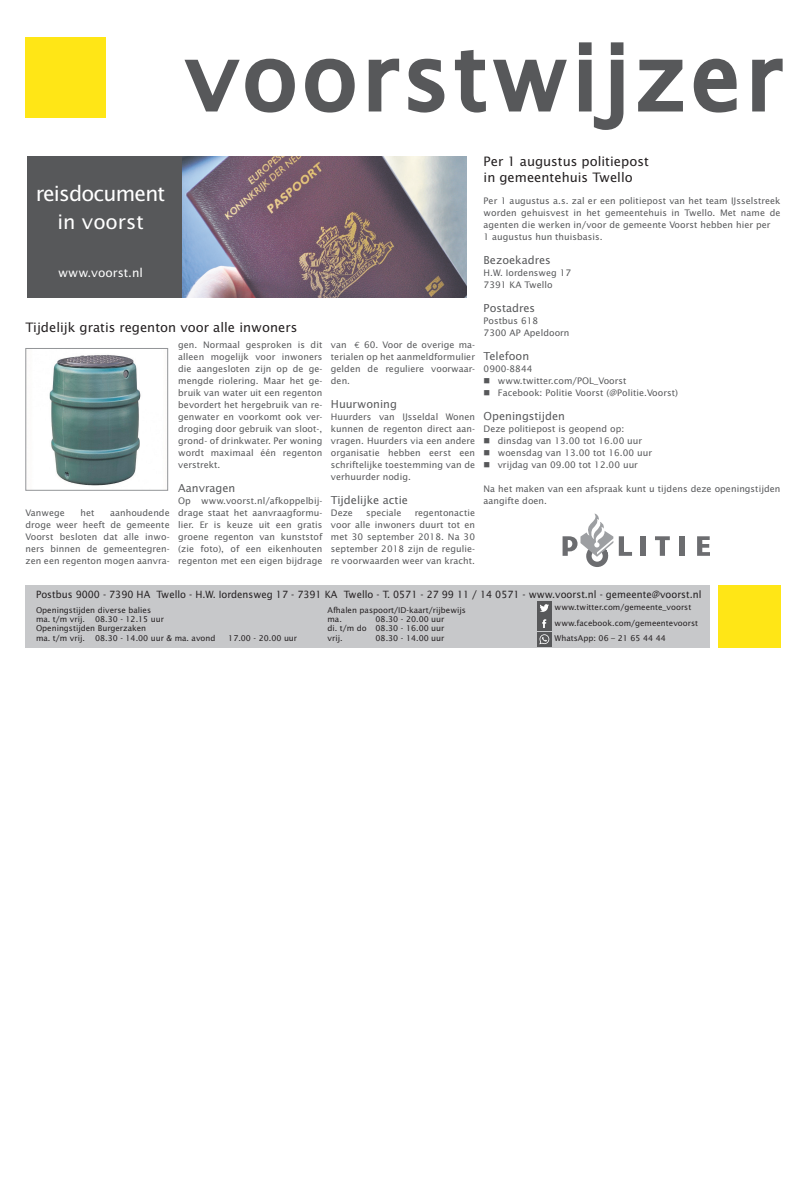
<style>
.page{position:relative;width:806px;height:1180px;background:#fff}
.page>*{position:absolute;margin:0;border:0;box-sizing:border-box;transform-origin:0 0}
.t1{font:90px "Lucida Sans";letter-spacing:.05em;color:#57585a}
.t2{font:21px "Lucida Sans";letter-spacing:-.04em;color:#fff}
.t3{font:20px "Lucida Sans";color:#fff}
.t4{font:13px/15.6px "Lucida Sans";color:#231f20}
.t5{font:12px "Lucida Sans";color:#fff}
.t6{font:11px "Lucida Sans";color:#57585a}
.t7{font:10px "Lucida Sans";color:#231f20;scale:.96 1}
.t8{font:9px/12px "Lucida Sans";letter-spacing:.005em;color:#57585a;text-align:justify}
.t9{font:8px/9.3px "Lucida Sans";color:#231f20}
.s1{font-family:"Euro Mono"}
</style>
<div class="page">
<svg style="left:184px;top:58px;width:111px;height:55px"></svg>
<svg style="left:305px;top:58px;width:50px;height:55px"></svg>
<svg style="left:368px;top:58px;width:77px;height:55px"></svg>
<svg style="left:455px;top:50px;width:112px;height:63px"></svg>
<svg style="left:578px;top:42px;width:46px;height:88px"></svg>
<svg style="left:638px;top:59px;width:45px;height:53px"></svg>
<svg style="left:693px;top:58px;width:44px;height:55px"></svg>
<svg style="left:752px;top:58px;width:31px;height:54px"></svg>
<div style="left:26px;top:37px;width:80px;height:80px;background:#ffe616"></div>
<img style="left:49px;top:354px;width:92px;height:132px">
<div style="left:26px;top:348px;width:142px;height:142px;border:1px solid #939598"></div>
<div style="left:26px;top:585px;width:683px;height:62px;background:#c7c8ca"></div>
<div style="left:717px;top:585px;width:63px;height:62px;background:#ffe616"></div>
<div style="left:537px;top:601px;width:14px;height:14px;background:#57585a"></div>
<svg style="left:540px;top:604px;width:8px;height:7px"></svg>
<div style="left:537px;top:616px;width:14px;height:14px;background:#57585a"></div>
<div style="left:537px;top:632px;width:14px;height:14px;background:#57585a"></div>
<svg style="left:539px;top:634px;width:10px;height:10px"></svg>
<svg style="left:542px;top:619px;width:4px;height:9px"></svg>
<div style="left:640px;top:536px;width:5px;height:19px;background:#6c6d70"></div>
<svg style="left:655px;top:536px;width:14px;height:19px"></svg>
<div style="left:679px;top:536px;width:5px;height:19px;background:#6c6d70"></div>
<svg style="left:697px;top:536px;width:12px;height:19px"></svg>
<svg style="left:562px;top:513px;width:69px;height:54px"></svg>
<div style="left:27px;top:156px;width:283px;height:142px;background:#57585a"></div>
<img style="left:183px;top:156px;width:283px;height:142px">
<h1 class="t1" style="left:186px;top:22px;width:597px">voorstwijzer</h1>
<h2 class="t2" style="left:36px;top:180px;width:131px">reisdocument</h2>
<h3 class="t3" style="left:57px;top:209px;width:88px">in voorst</h3>
<h3 class="t5" style="left:58px;top:265px;width:86px">www.voorst.nl</h3>
<h3 class="t4" style="left:26px;top:319px;width:273px">Tijdelijk gratis regenton voor alle inwoners</h3>
<p class="t8" style="left:26px;top:507px;width:41px">Vanwege</p>
<p class="t8" style="left:80px;top:507px;width:16px">het</p>
<p class="t8" style="left:26px;top:507px;width:146px;text-indent:84px">aanhoudende droge weer heeft de gemeente Voorst besloten dat alle inwo&shy;ners binnen de gemeentegren&shy;zen een regenton mogen aanvra-</p>
<p class="t8" style="left:178px;top:339px;width:146px">gen. Normaal gesproken is dit alleen mogelijk voor inwoners die aangesloten zijn op de ge&shy;mengde riolering. Maar het ge&shy;bruik van water uit een regenton bevordert het hergebruik van re&shy;genwater en voorkomt ook ver&shy;droging door gebruik van sloot-, grond- of drinkwater. Per woning wordt maximaal één regenton verstrekt.</p>
<p class="t6" style="left:178px;top:481px;width:59px">Aanvragen</p>
<p class="t8" style="left:178px;top:495px;width:146px">Op www.voorst.nl/afkoppelbij&shy;drage staat het aanvraagformu&shy;lier. Er is keuze uit een gratis groene regenton van kunststof (zie foto), of een eikenhouten regenton met een eigen bijdrage</p>
<p class="t8" style="left:331px;top:339px;width:146px">van <span class="s1">€</span> 60. Voor de overige ma&shy;terialen op het aanmeldformulier gelden de reguliere voorwaar&shy;den.</p>
<p class="t6" style="left:331px;top:397px;width:67px">Huurwoning</p>
<p class="t8" style="left:331px;top:411px;width:146px">Huurders van IJsseldal Wonen kunnen de regenton direct aan&shy;vragen. Huurders via een andere organisatie hebben eerst een schriftelijke toestemming van de verhuurder nodig.</p>
<p class="t6" style="left:331px;top:493px;width:79px">Tijdelijke actie</p>
<p class="t8" style="left:331px;top:507px;width:24px">Deze</p>
<p class="t8" style="left:366px;top:507px;width:37px">speciale</p>
<p class="t8" style="left:331px;top:507px;width:146px;text-indent:84px">regentonactie voor alle inwoners duurt tot en met 30 september 2018. Na 30 september 2018 zijn de regulie&shy;re voorwaarden weer van kracht.</p>
<h3 class="t4" style="left:483px;top:154px;width:167px">Per 1 augustus politiepost in gemeentehuis Twello</h3>
<p class="t8" style="left:483px;top:195px;width:298px;text-align:left">Per 1 augustus a.s. zal er een politiepost van het team IJsselstreek worden gehuisvest in het gemeentehuis in Twello. Met name de agenten die werken in/voor de gemeente Voorst hebben hier per<br>1 augustus hun thuisbasis.</p>
<p class="t6" style="left:483px;top:253px;width:69px">Bezoekadres</p>
<p class="t8" style="left:483px;top:267px;width:89px">H.W. Iordensweg 17<br>7391 KA Twello</p>
<p class="t6" style="left:483px;top:301px;width:53px">Postadres</p>
<p class="t8" style="left:483px;top:315px;width:87px">Postbus 618<br>7300 AP Apeldoorn</p>
<p class="t6" style="left:483px;top:349px;width:47px">Telefoon</p>
<p class="t8" style="left:483px;top:363px;width:50px">0900-8844</p>
<p class="t8" style="left:483px;top:375px;width:144px">■ www.twitter.com/POL_Voorst</p>
<p class="t8" style="left:483px;top:387px;width:196px">■ Facebook: Politie Voorst (@Politie.Voorst)</p>
<p class="t6" style="left:483px;top:409px;width:83px">Openingstijden</p>
<p class="t8" style="left:483px;top:423px;width:142px">Deze politiepost is geopend op:</p>
<p class="t8" style="left:483px;top:435px;width:160px">■ dinsdag van 13.00 tot 16.00 uur</p>
<p class="t8" style="left:483px;top:447px;width:170px">■ woensdag van 13.00 tot 16.00 uur</p>
<p class="t8" style="left:483px;top:459px;width:156px">■ vrijdag van 09.00 tot 12.00 uur</p>
<p class="t8" style="left:483px;top:483px;width:298px">Na het maken van een afspraak kunt u tijdens deze openingstijden aangifte doen.</p>
<p class="t7" style="left:36px;top:588px;width:694px">Postbus 9000 - 7390 HA Twello - H.W. Iordensweg 17 - 7391 KA Twello - T. 0571 - 27 99 11 / 14 0571 - www.voorst.nl - gemeente@voorst.nl</p>
<p class="t9" style="left:36px;top:605px;width:116px">Openingstijden diverse balies ma. t/m vrij.</p>
<p class="t9" style="left:554px;top:599px;width:145px;line-height:15.4px">www.twitter.com/gemeente_voorst www.facebook.com/gemeentevoorst<br>WhatsApp: 06 – 21 65 44 44</p>
<p class="t9" style="left:327px;top:605px;width:140px">Afhalen paspoort/ID-kaart/rijbewijs ma.</p>
<p class="t9" style="left:36px;top:614px;width:129px;text-indent:59px">08.30 - 12.15 uur<br>Openingstijden Burgerzaken<br>ma. t/m vrij.</p>
<p class="t9" style="left:327px;top:614px;width:118px;text-align:justify;text-indent:48px">08.30 - 20.00 uur di. t/m do 08.30 - 16.00 uur vrij.</p>
<p class="t9" style="left:95px;top:633px;width:122px">08.30 - 14.00 uur &amp; ma. avond</p>
<p class="t9" style="left:228px;top:633px;width:70px">17.00 - 20.00 uur</p>
<p class="t9" style="left:375px;top:633px;width:70px">08.30 - 14.00 uur</p>
</div>
